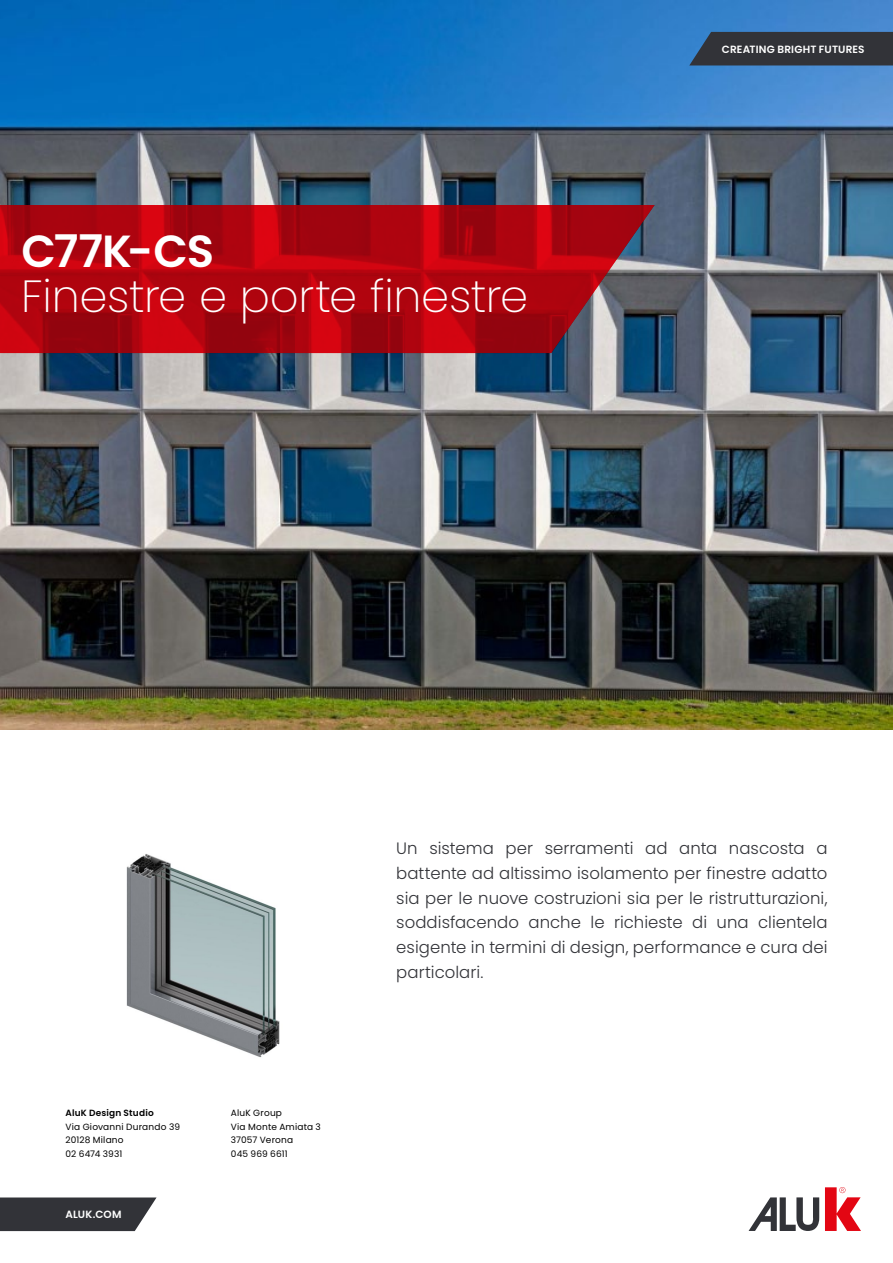
<style>
.page{position:relative;width:893px;height:1263px;background:#fff}
.page>*{position:absolute;margin:0;border:0;box-sizing:border-box;transform-origin:0 0}
.t1{font:200 45px "Poppins";letter-spacing:-.01em;color:#fff}
.t2{font:600 45px "Poppins";letter-spacing:-.02em;color:#fff}
.t3{font:300 16.5px/24.8px "Poppins";letter-spacing:.005em;color:#323338;text-align:justify}
.t4{font:600 10.5px "Poppins";letter-spacing:.015em;color:#fff}
.t5{font:9px/13.5px "Poppins";letter-spacing:.02em;color:#000}
.t6{font:600 9px "Poppins";letter-spacing:.02em;color:#000}
</style>
<div class="page">
<svg style="left:749px;top:1197px;width:70px;height:34px"></svg>
<svg style="left:825px;top:1187px;width:36px;height:44px"></svg>
<img style="left:0;top:0;width:893px;height:729px">
<svg style="left:0;top:205px;width:655px;height:148px;background:#a90c18"></svg>
<img style="left:126px;top:854px;width:154px;height:204px">
<svg style="left:0;top:1197px;width:157px;height:34px;background:#434449"></svg>
<div style="left:689px;top:32px;width:204px;height:33px;background:#323338"></div>
<h1 class="t2" style="left:22px;top:225px;width:194px">C77K-CS</h1>
<h1 class="t1" style="left:21px;top:270px;width:508px">Finestre e porte finestre</h1>
<p class="t4" style="left:722px;top:43px;width:144px">CREATING BRIGHT FUTURES</p>
<p class="t6" style="left:65px;top:1108px;width:90px">AluK Design Studio</p>
<p class="t5" style="left:65px;top:1120px;width:116px">Via Giovanni Durando 39<br>20128 Milano<br>02 6474 3931</p>
<p class="t4" style="left:65px;top:1208px;width:57px">ALUK.COM</p>
<p class="t5" style="left:231px;top:1106px;width:91px">AluK Group<br>Via Monte Amiata 3<br>37057 Verona<br>045 969 6611</p>
<p class="t3" style="left:396px;top:836px;width:433px">Un sistema per serramenti ad anta nascosta a battente ad altissimo isolamento per finestre adatto sia per le nuove costruzioni sia per le ristrutturazioni, soddisfacendo anche le richieste di una clientela esigente in termini di design, performance e cura dei particolari.</p>
</div>
